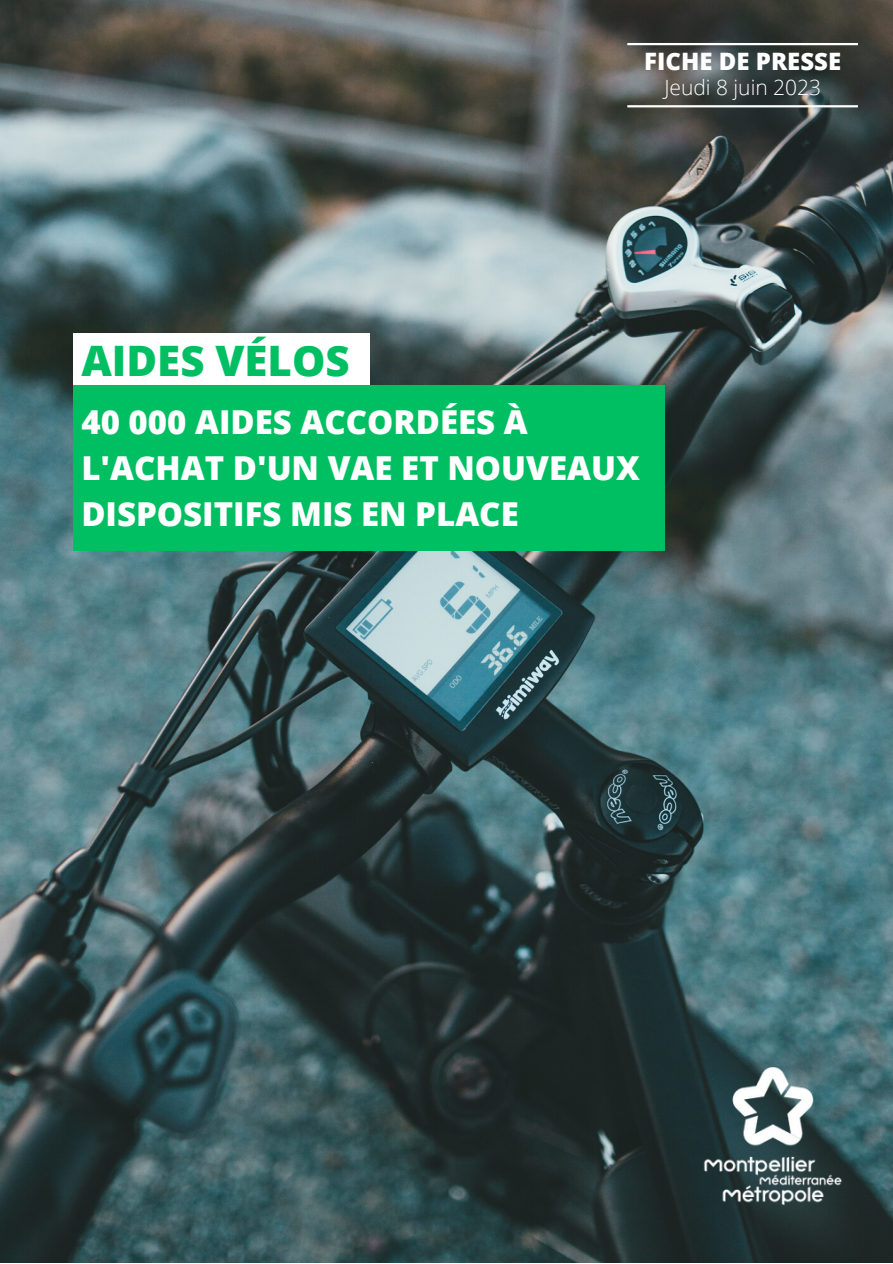
<style>
.page{position:relative;width:893px;height:1264px;background:#fff}
.page>*{position:absolute;margin:0;border:0;box-sizing:border-box;transform-origin:0 0}
.t1{font:800 42px "Open Sans";color:#00bf63}
.t2{font:800 33px/46px "Open Sans";color:#fff}
.t3{font:800 24px "Open Sans";color:#fff}
.t4{font:300 21px "Open Sans";color:#fff}
</style>
<div class="page">
<img style="left:0;top:0;width:892px;height:1262px">
<hr style="left:627px;top:43px;width:230px;height:2px;background:#fff">
<hr style="left:627px;top:105px;width:230px;height:2px;background:#fff">
<div style="left:73px;top:333px;width:296px;height:55px;background:#fff"></div>
<img style="left:678px;top:1054px;width:180px;height:172px">
<div style="left:73px;top:385px;width:591px;height:166px;background:#00bf63"></div>
<p class="t1" style="left:81px;top:331px;width:270px">AIDES VÉLOS</p>
<p class="t3" style="left:644px;top:44px;width:198px">FICHE DE PRESSE</p>
<p class="t4" style="left:664px;top:72px;width:158px">Jeudi 8 juin 2023</p>
<p class="t2" style="left:81px;top:398px;width:560px">40 000 AIDES ACCORDÉES À<br>L'ACHAT D'UN VAE ET NOUVEAUX<br>DISPOSITIFS MIS EN PLACE</p>
</div>
